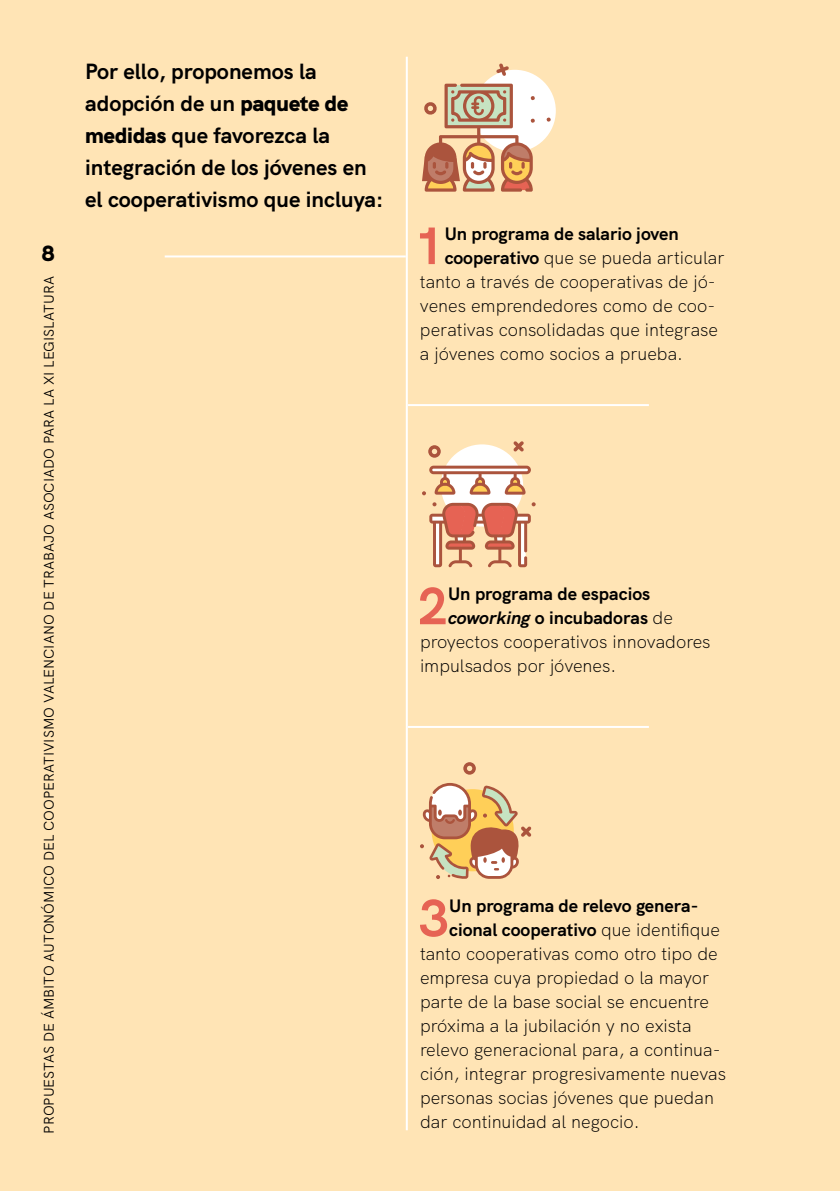
<style>
.page{position:relative;width:840px;height:1191px;background:#fff}
.page>*{position:absolute;margin:0;border:0;box-sizing:border-box;transform-origin:0 0}
.t1{font:700 52.4px "HK Grotesk";color:#e66354}
.t2{font:700 22px/32px "HK Grotesk";color:#000}
.t3{font:900 22px "HK Grotesk";color:#000}
.t4{font:300 18px "HK Grotesk";color:#000}
.t5{font:700 18px "HK Grotesk";color:#000}
.t6{font:14px "HK Grotesk";color:#000}
.s1{font-weight:900}
.s2{font-weight:700}
.s3{font-style:italic}
.s4{font-weight:300}
</style>
<div class="page">
<div style="left:0;top:0;width:839px;height:1191px;background:#ffe4b5"></div>
<div style="left:473px;top:70px;width:82px;height:82px;background:#fff;border-radius:50%"></div>
<svg style="left:546px;top:117px;width:4px;height:5px"></svg>
<svg style="left:496px;top:63px;width:12px;height:13px"></svg>
<svg style="left:422px;top:84px;width:112px;height:108px"></svg>
<div style="left:440px;top:444px;width:83px;height:82px;background:#fff;border-radius:50%"></div>
<svg style="left:428px;top:445px;width:12px;height:13px"></svg>
<svg style="left:429px;top:502px;width:106px;height:65px"></svg>
<svg style="left:513px;top:441px;width:10px;height:10px"></svg>
<svg style="left:422px;top:465px;width:108px;height:30px"></svg>
<svg style="left:463px;top:762px;width:12px;height:12px"></svg>
<svg style="left:420px;top:783px;width:111px;height:96px"></svg>
<hr style="left:405px;top:57px;width:2px;height:1073px;background:#fff">
<hr style="left:165px;top:255px;width:240px;height:2px;background:#fff">
<hr style="left:407px;top:404px;width:241px;height:2px;background:#fff">
<hr style="left:407px;top:726px;width:241px;height:2px;background:#fff">
<p class="t3" style="left:42px;top:236px;width:14px">8</p>
<p class="t6" style="left:38px;top:1133px;width:859px;rotate:-90deg">PROPUESTAS DE ÁMBITO AUTONÓMICO DEL COOPERATIVISMO VALENCIANO DE TRABAJO ASOCIADO PARA LA XI LEGISLATURA</p>
<p class="t2" style="left:85px;top:53px;width:299px">Por ello, proponemos la adopción de un <span class="s1">paquete de medidas</span> que favorezca la integración de los jóvenes en el cooperativismo que incluya:</p>
<h1 class="t1" style="left:413px;top:205px;width:32px">1</h1>
<p class="t5" style="left:444px;top:220px;width:235px">Un programa de salario joven</p>
<p class="t4" style="left:444px;top:244px;width:281px"><span class="s2">cooperativo</span> que se pueda articular</p>
<p class="t4" style="left:420px;top:268px;width:297px">tanto a través de cooperativas de jó-</p>
<p class="t4" style="left:420px;top:292px;width:297px">venes emprendedores como de coo-</p>
<p class="t4" style="left:420px;top:316px;width:299px">perativas consolidadas que integrase</p>
<p class="t4" style="left:420px;top:340px;width:264px">a jóvenes como socios a prueba.</p>
<h1 class="t1" style="left:417px;top:565px;width:32px">2</h1>
<p class="t5" style="left:448px;top:580px;width:203px">Un programa de espacios</p>
<p class="t5" style="left:448px;top:604px;width:226px"><span class="s3">coworking</span> o incubadoras <span class="s4">de</span></p>
<p class="t4" style="left:420px;top:628px;width:292px">proyectos cooperativos innovadores</p>
<p class="t4" style="left:420px;top:652px;width:198px">impulsados por jóvenes.</p>
<h1 class="t1" style="left:418px;top:877px;width:32px">3</h1>
<p class="t5" style="left:449px;top:892px;width:250px">Un programa de relevo genera-</p>
<p class="t5" style="left:449px;top:916px;width:272px">cional cooperativo <span class="s4">que identifique</span></p>
<p class="t4" style="left:420px;top:940px;width:299px">tanto cooperativas como otro tipo de</p>
<p class="t4" style="left:420px;top:964px;width:291px">empresa cuya propiedad o la mayor</p>
<p class="t4" style="left:420px;top:988px;width:290px">parte de la base social se encuentre</p>
<p class="t4" style="left:420px;top:1012px;width:273px">próxima a la jubilación y no exista</p>
<p class="t4" style="left:420px;top:1036px;width:302px">relevo generacional para, a continua-</p>
<p class="t4" style="left:420px;top:1060px;width:307px">ción, integrar progresivamente nuevas</p>
<p class="t4" style="left:420px;top:1084px;width:295px">personas socias jóvenes que puedan</p>
<p class="t4" style="left:420px;top:1108px;width:221px">dar continuidad al negocio.</p>
</div>
